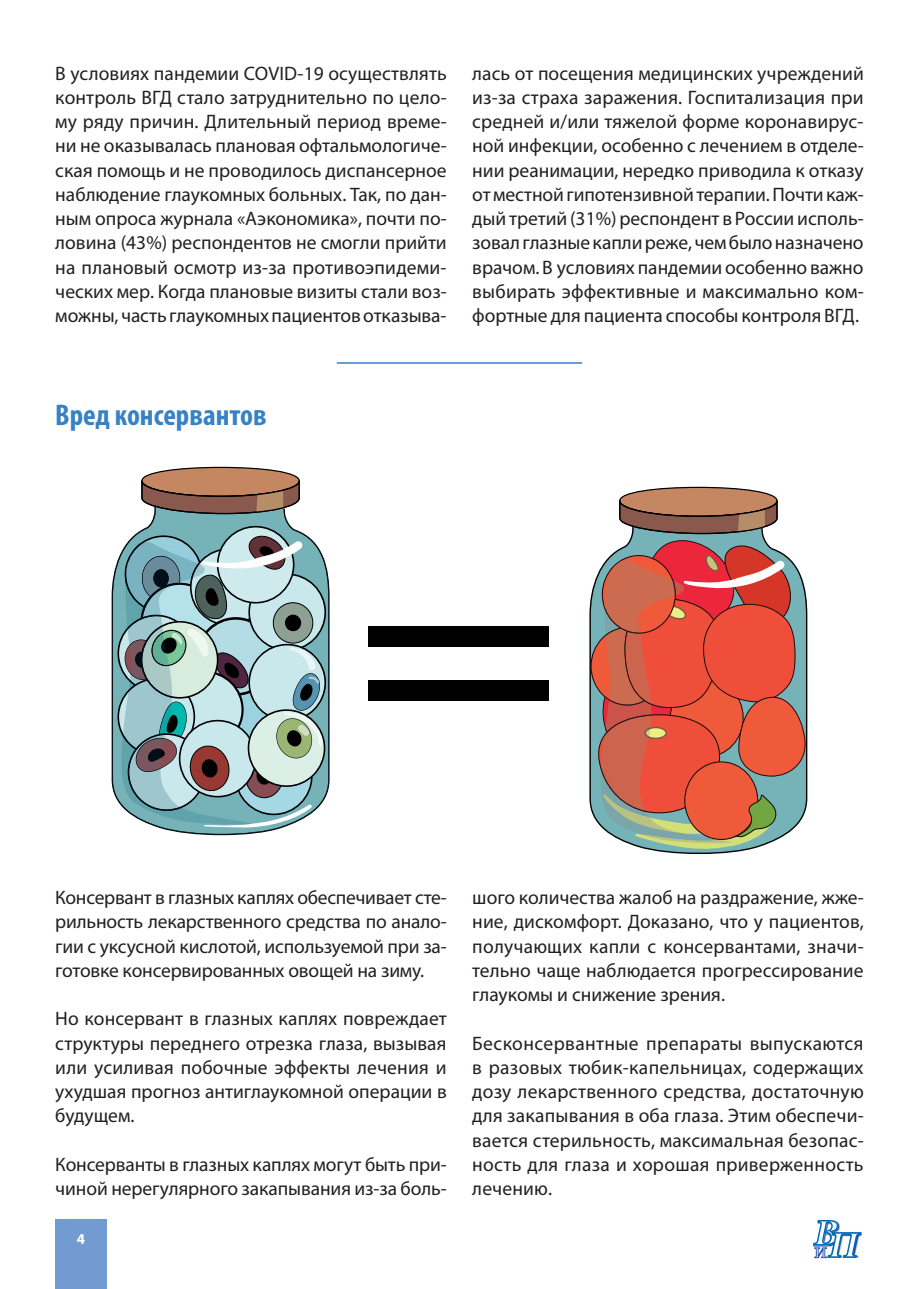
<style>
.page{position:relative;width:919px;height:1289px;background:#fff}
.page>*{position:absolute;margin:0;border:0;box-sizing:border-box;transform-origin:0 0}
.t1{font:700 condensed 30px "Myriad Pro";color:#3782c4}
.t2{font:19.5px/24.3px "Myriad Pro";letter-spacing:-.005em;color:#231f20;text-align:justify}
.t3{font:700 15px "Myriad Pro";color:#fff}
</style>
<div class="page">
<div style="left:55px;top:1219px;width:51px;height:69px;background:#729cd1"></div>
<svg style="left:812px;top:1220px;width:50px;height:38px"></svg>
<div style="left:142px;top:467px;width:157px;height:29px;background:#c58762;border-radius:50%"></div>
<div style="left:141px;top:467px;width:159px;height:30px;border:1px solid #000001;border-radius:50%"></div>
<svg style="left:112px;top:515px;width:217px;height:319px;fill:#75b3b8"></svg>
<svg style="left:218px;top:526px;width:75px;height:76px"></svg>
<svg style="left:141px;top:479px;width:159px;height:36px"></svg>
<svg style="left:117px;top:533px;width:209px;height:294px;background:#95b2b4"></svg>
<svg style="left:589px;top:605px;width:162px;height:249px"></svg>
<div style="left:619px;top:487px;width:158px;height:29px;background:#c58762;border-radius:50%"></div>
<div style="left:619px;top:487px;width:158px;height:30px;border:1px solid #000001;border-radius:50%"></div>
<svg style="left:590px;top:499px;width:218px;height:350px;background:#c67463"></svg>
<div style="left:368px;top:626px;width:180px;height:21px;background:#000001"></div>
<div style="left:368px;top:680px;width:180px;height:21px;background:#000001"></div>
<hr style="left:337px;top:362px;width:245px;height:2px;background:#3782c4">
<p class="t2" style="left:55px;top:61px;width:393px">В условиях пандемии COVID-19 осуществлять контроль ВГД стало затруднительно по цело&shy;му ряду причин. Длительный период време&shy;ни не оказывалась плановая офтальмологиче&shy;ская помощь и не проводилось диспансерное наблюдение глаукомных больных. Так, по дан&shy;ным опроса журнала «Аэко номика», почти по&shy;ловина (43%) респондентов не смогли прийти на плановый осмотр из-за противоэпидеми&shy;ческих мер. Когда плановые визиты стали воз&shy;можны, часть глаукомных пациентов отказыва-</p>
<p class="t2" style="left:472px;top:61px;width:393px">лась от посещения медицинских учреждений из-за страха заражения. Госпитализация при средней и/или тяжелой форме коронавирус&shy;ной инфекции, особенно с лечением в отделе&shy;нии реанимации, нередко приводила к отказу от местной гипотензивной терапии. Почти каж&shy;дый третий (31%) респондент в России исполь&shy;зовал глазные капли реже, чем было назначено врачом. В условиях пандемии особенно важно выбирать эффективные и максимально ком&shy;фортные для пациента способы контроля ВГД.</p>
<h1 class="t1" style="left:55px;top:396px;width:213px">Вред консервантов</h1>
<p class="t2" style="left:55px;top:885px;width:393px">Консервант в глазных каплях обеспечивает сте&shy;рильность лекарственного средства по анало&shy;гии с уксусной кислотой, используемой при за&shy;готовке консервированных овощей на зиму.</p>
<p class="t2" style="left:55px;top:1006px;width:393px">Но консервант в глазных каплях повреждает структуры переднего отрезка глаза, вызывая или усиливая побочные эффекты лечения и ухудшая прогноз антиглаукомной операции в будущем.</p>
<p class="t2" style="left:55px;top:1151px;width:393px">Консерванты в глазных каплях могут быть при&shy;чиной нерегулярного закапывания из-за боль-</p>
<p class="t3" style="left:77px;top:1228px;width:10px">4</p>
<p class="t2" style="left:472px;top:885px;width:393px">шого количества жалоб на раздражение, жже&shy;ние, дискомфорт. Доказано, что у пациентов, получающих капли с консервантами, значи&shy;тельно чаще наблюдается прогрессирование глаукомы и снижение зрения.</p>
<p class="t2" style="left:472px;top:1030px;width:393px">Бесконсервантные препараты выпускаются в разовых тюбик-капельницах, содержащих дозу лекарственного средства, достаточную для закапывания в оба глаза. Этим обеспечи&shy;вается стерильность, максимальная безопас&shy;ность для глаза и хорошая приверженность лечению.</p>
</div>
